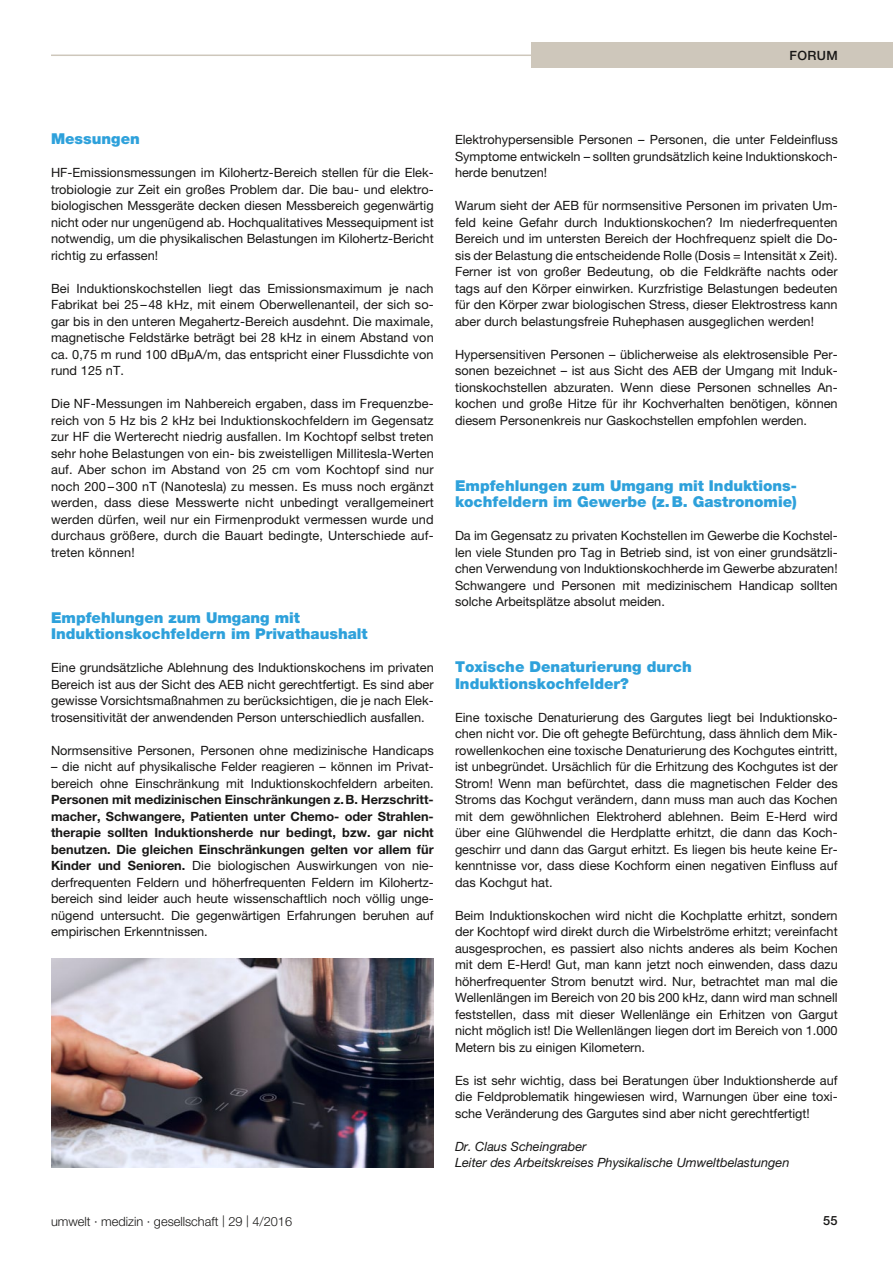
<style>
.page{position:relative;width:893px;height:1263px;background:#fff}
.page>*{position:absolute;margin:0;border:0;box-sizing:border-box;transform-origin:0 0}
.t1{font:900 15px/16.5px "Helvetica Neue";color:#2ea1db}
.t2{font:12.75px/16.5px "Helvetica Neue";color:#181716;text-align:justify}
.t3{font:700 12.75px/16.5px "Helvetica Neue";color:#181716;text-align:justify}
.t4{font:italic 12.75px/16.5px "Helvetica Neue";color:#181716}
.t5{font:300 12.75px "Helvetica Neue";color:#181716}
.t6{font:500 12.75px "Helvetica Neue";letter-spacing:.03em;color:#181716}
.s1{font-weight:400}
.s2{font-size:15.9px}
</style>
<div class="page">
<hr style="left:51px;top:55px;width:480px;height:1px;background:#cec7bb">
<div style="left:531px;top:43px;width:362px;height:25px;background:#cec7bb"></div>
<img style="left:51px;top:959px;width:383px;height:208px">
<p class="t6" style="left:789px;top:48px;width:50px">FORUM</p>
<p class="t1" style="left:51px;top:130px;width:90px">Messungen</p>
<p class="t2" style="left:51px;top:164px;width:384px">HF-Emissionsmessungen im Kilohertz-Bereich stellen für die Elek&shy;trobiologie zur Zeit ein großes Problem dar. Die bau- und elektro&shy;biologischen Messgeräte decken diesen Messbereich gegenwärtig nicht oder nur ungenügend ab. Hochqualitatives Messequipment ist notwendig, um die physikalischen Belastungen im Kilohertz-Bericht richtig zu erfassen!</p>
<p class="t2" style="left:51px;top:280px;width:384px">Bei Induktionskochstellen liegt das Emissionsmaximum je nach Fabrikat bei 25–48 kHz, mit einem Oberwellenanteil, der sich so&shy;gar bis in den unteren Megahertz-Bereich ausdehnt. Die maximale, magnetische Feldstärke beträgt bei 28 kHz in einem Abstand von ca. 0,75 m rund 100 dBµA/m, das entspricht einer Flussdichte von rund 125 nT.</p>
<p class="t2" style="left:51px;top:395px;width:384px">Die NF-Messungen im Nahbereich ergaben, dass im Frequenzbe&shy;reich von 5 Hz bis 2 kHz bei Induktionskochfeldern im Gegensatz zur HF die Werterecht niedrig ausfallen. Im Kochtopf selbst treten sehr hohe Belastungen von ein- bis zweistelligen Millitesla-Werten auf. Aber schon im Abstand von 25 cm vom Kochtopf sind nur noch 200 – 300 nT (Nanotesla) zu messen. Es muss noch ergänzt werden, dass diese Messwerte nicht unbedingt verallgemeinert werden dürfen, weil nur ein Firmenprodukt vermessen wurde und durchaus größere, durch die Bauart bedingte, Unterschiede auf&shy;treten können!</p>
<p class="t1" style="left:51px;top:609px;width:318px">Empfehlungen zum Umgang mit<br>Induktionskochfeldern im Privathaushalt</p>
<p class="t2" style="left:51px;top:659px;width:384px">Eine grundsätzliche Ablehnung des Induktionskochens im privaten Bereich ist aus der Sicht des AEB nicht gerechtfertigt. Es sind aber gewisse Vorsichtsmaßnahmen zu berücksichtigen, die je nach Elek&shy;trosensitivität der anwendenden Person unterschiedlich ausfallen.</p>
<p class="t2" style="left:51px;top:742px;width:384px">Normsensitive Personen, Personen ohne medizinische Handicaps</p>
<p class="t2" style="left:51px;top:758px;width:384px">– die nicht auf physikalische Felder reagieren – können im Privat&shy;bereich ohne Einschränkung mit Induktionskochfeldern arbeiten.</p>
<p class="t3" style="left:51px;top:791px;width:384px">Personen mit medizinischen Einschränkungen z.B. Herzschritt&shy;macher, Schwangere, Patienten unter Chemo- oder Strahlen&shy;therapie sollten Induktionsherde nur bedingt, bzw. gar nicht benutzen. Die gleichen Einschränkungen gelten vor allem für Kinder und Senioren. <span class="s1">Die biologischen Auswirkungen von nie&shy;derfrequenten Feldern und höherfrequenten Feldern im Kilohertz&shy;bereich sind leider auch heute wissenschaftlich noch völlig unge&shy;nügend untersucht. Die gegenwärtigen Erfahrungen beruhen auf empirischen Erkenntnissen.</span></p>
<p class="t2" style="left:455px;top:131px;width:384px">Elektrohypersensible Personen – Personen, die unter Feldeinfluss Symptome entwickeln – sollten grundsätzlich keine Induktionskoch&shy;herde benutzen!</p>
<p class="t2" style="left:455px;top:197px;width:384px">Warum sieht der AEB für normsensitive Personen im privaten Um&shy;feld keine Gefahr durch Induktionskochen? Im niederfrequenten Bereich und im untersten Bereich der Hochfrequenz spielt die Do&shy;sis der Belastung die entscheidende Rolle (Dosis = Intensität x Zeit).<br>Ferner ist von großer Bedeutung, ob die Feldkräfte nachts oder tags auf den Körper einwirken. Kurzfristige Belastungen bedeuten für den Körper zwar biologischen Stress, dieser Elektrostress kann aber durch belastungsfreie Ruhephasen ausgeglichen werden!</p>
<p class="t2" style="left:455px;top:346px;width:384px">Hypersensitiven Personen – üblicherweise als elektrosensible Per&shy;sonen bezeichnet – ist aus Sicht des AEB der Umgang mit Induk&shy;tionskochstellen abzuraten. Wenn diese Personen schnelles An&shy;kochen und große Hitze für ihr Kochverhalten benötigen, können diesem Personenkreis nur Gaskochstellen empfohlen werden.</p>
<p class="t1" style="left:455px;top:477px;width:343px">Empfehlungen zum Umgang mit Induktions&shy;kochfeldern im Gewerbe (z.B. Gastronomie)</p>
<p class="t2" style="left:455px;top:527px;width:384px">Da im Gegensatz zu privaten Kochstellen im Gewerbe die Kochstel&shy;len viele Stunden pro Tag in Betrieb sind, ist von einer grundsätzli&shy;chen Verwendung von Induktionskochherde im Gewerbe abzuraten!<br>Schwangere und Personen mit medizinischem Handicap sollten solche Arbeitsplätze absolut meiden.</p>
<p class="t1" style="left:455px;top:658px;width:238px">Toxische Denaturierung durch<br>Induktionskochfelder?</p>
<p class="t2" style="left:455px;top:709px;width:384px">Eine toxische Denaturierung des Gargutes liegt bei Induktionsko&shy;chen nicht vor. Die oft gehegte Befürchtung, dass ähnlich dem Mik&shy;rowellenkochen eine toxische Denaturierung des Kochgutes eintritt, ist unbegründet. Ursächlich für die Erhitzung des Kochgutes ist der Strom! Wenn man befürchtet, dass die magnetischen Felder des Stroms das Kochgut verändern, dann muss man auch das Kochen mit dem gewöhnlichen Elektroherd ablehnen. Beim E-Herd wird über eine Glühwendel die Herdplatte erhitzt, die dann das Koch&shy;geschirr und dann das Gargut erhitzt. Es liegen bis heute keine Er&shy;kenntnisse vor, dass diese Kochform einen negativen Einfluss auf das Kochgut hat.</p>
<p class="t2" style="left:455px;top:907px;width:384px">Beim Induktionskochen wird nicht die Kochplatte erhitzt, sondern der Kochtopf wird direkt durch die Wirbelströme erhitzt; vereinfacht ausgesprochen, es passiert also nichts anderes als beim Kochen mit dem E-Herd! Gut, man kann jetzt noch einwenden, dass dazu höherfrequenter Strom benutzt wird. Nur, betrachtet man mal die Wellenlängen im Bereich von 20 bis 200 kHz, dann wird man schnell feststellen, dass mit dieser Wellenlänge ein Erhitzen von Gargut nicht möglich ist! Die Wellenlängen liegen dort im Bereich von 1.000<br>Metern bis zu einigen Kilometern.</p>
<p class="t2" style="left:455px;top:1072px;width:384px">Es ist sehr wichtig, dass bei Beratungen über Induktionsherde auf die Feldproblematik hingewiesen wird, Warnungen über eine toxi&shy;sche Veränderung des Gargutes sind aber nicht gerechtfertigt!</p>
<p class="t4" style="left:455px;top:1138px;width:336px">Dr. Claus Scheingraber<br>Leiter des Arbeitskreises Physikalische Umweltbelastungen</p>
<p class="t5" style="left:51px;top:1213px;width:243px">umwelt · medizin · gesellschaft <span class="s2">|</span> 29 <span class="s2">|</span> 4/2016</p>
<p class="t6" style="left:823px;top:1213px;width:16px">55</p>
</div>
